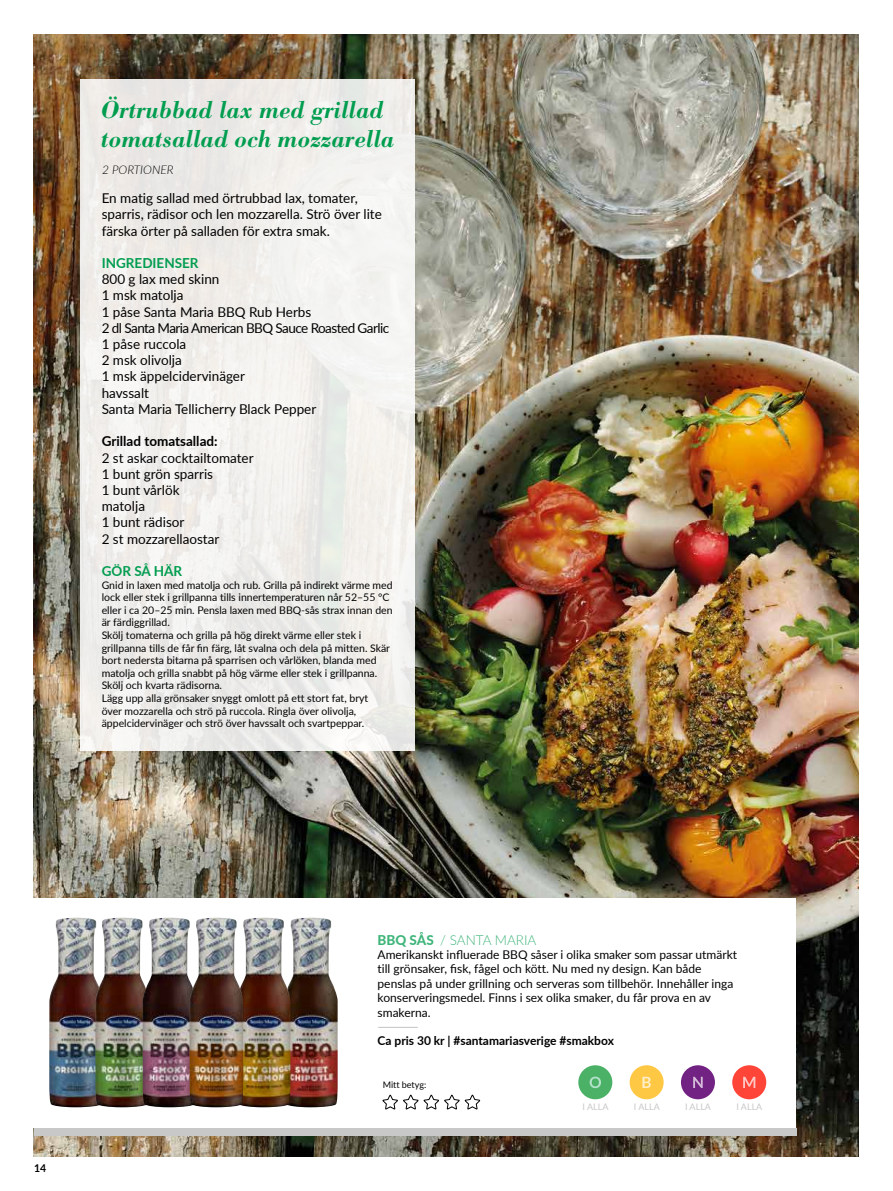
<style>
.page{position:relative;width:893px;height:1191px;background:#fff}
.page>*{position:absolute;margin:0;border:0;box-sizing:border-box;transform-origin:0 0}
.t1{font:italic 500 24px/28.8px "Bodoni BE";color:#009d4f}
.t2{font:13.5px/16.2px "Lato";color:#000}
.t3{font:700 13.5px "Lato";color:#009d4f}
.t4{font:700 13.5px "Lato";color:#000}
.t5{font:300 13.5px "Lato";color:#40b57b}
.t6{font:12px/14.4px "Lato";color:#000}
.t7{font:700 12px "Lato";color:#000}
.t8{font:italic 300 12px "Lato";color:#000}
.t9{font:700 12px "Lato";color:#c8c8c8}
.t10{font:10.5px/12.6px "Lato";color:#000}
.t11{font:700 10.5px "Lato";color:#000}
.t12{font:9px "Lato";color:#c8c8c8}
.t13{font:9px "Lato";color:#000}
.s1{font-weight:800}
</style>
<div class="page">
<img style="left:34px;top:34px;width:825px;height:1123px">
<div style="left:26px;top:898px;width:770px;height:230px;background:#fff"></div>
<div style="left:34px;top:1128px;width:762px;height:7px;background:#c8c8c8"></div>
<svg style="left:382px;top:1094px;width:98px;height:15px"></svg>
<div style="left:81px;top:80px;width:334px;height:670px;background:#f0efeb"></div>
<img style="left:49px;top:917px;width:46px;height:190px">
<img style="left:95px;top:917px;width:48px;height:190px">
<img style="left:143px;top:917px;width:47px;height:190px">
<img style="left:290px;top:917px;width:48px;height:190px">
<img style="left:243px;top:917px;width:47px;height:190px">
<img style="left:190px;top:917px;width:53px;height:190px">
<div style="left:732px;top:1065px;width:34px;height:34px;background:#ff4438;border-radius:50%"></div>
<svg style="left:743px;top:1076px;width:12px;height:12px"></svg>
<div style="left:578px;top:1065px;width:34px;height:34px;background:#4bb166;border-radius:50%"></div>
<svg style="left:590px;top:1076px;width:11px;height:12px"></svg>
<div style="left:630px;top:1065px;width:34px;height:34px;background:#ffc844;border-radius:50%"></div>
<svg style="left:642px;top:1076px;width:9px;height:12px"></svg>
<div style="left:681px;top:1065px;width:34px;height:34px;background:#722282;border-radius:50%"></div>
<svg style="left:693px;top:1076px;width:10px;height:12px"></svg>
<h1 class="t1" style="left:101px;top:97px;width:295px">Örtrubbad lax med grillad tomatsallad och mozzarella</h1>
<p class="t8" style="left:102px;top:162px;width:73px">2 PORTIONER</p>
<p class="t2" style="left:102px;top:190px;width:282px">En matig sallad med örtrubbad lax, tomater, sparris, rädisor och len mozzarella. Strö över lite färska örter på salladen för extra smak.</p>
<p class="t3" style="left:102px;top:255px;width:98px">INGREDIENSER</p>
<p class="t2" style="left:102px;top:271px;width:289px">800 g lax med skinn<br>1 msk matolja<br>1 påse Santa Maria BBQ Rub Herbs<br>2 dl Santa Maria American BBQ Sauce Roasted Garlic<br>1 påse ruccola<br>2 msk olivolja<br>1 msk äppelcidervinäger<br>havssalt<br>Santa Maria Tellicherry Black Pepper</p>
<p class="t4" style="left:102px;top:433px;width:117px">Grillad tomatsallad:</p>
<p class="t2" style="left:102px;top:449px;width:153px">2 st askar cocktailtomater<br>1 bunt grön sparris<br>1 bunt vårlök<br>matolja<br>1 bunt rädisor<br>2 st mozzarellaostar</p>
<p class="t3" style="left:102px;top:563px;width:82px">GÖR SÅ HÄR</p>
<p class="t10" style="left:102px;top:578px;width:292px">Gnid in laxen med matolja och rub. Grilla på indirekt värme med lock eller stek i grillpanna tills innertemperaturen når 52–55 °C eller i ca 20–25 min. Pensla laxen med BBQ-sås strax innan den är färdiggrillad.<br>Skölj tomaterna och grilla på hög direkt värme eller stek i grillpanna tills de får fin färg, låt svalna och dela på mitten. Skär bort nedersta bitarna på sparrisen och vårlöken, blanda med matolja och grilla snabbt på hög värme eller stek i grillpanna.<br>Skölj och kvarta rädisorna.<br>Lägg upp alla grönsaker snyggt omlott på ett stort fat, bryt<br>över mozzarella och strö på ruccola. Ringla över olivolja, äppelcidervinäger och strö över havssalt och svartpeppar.</p>
<p class="t11" style="left:34px;top:1162px;width:14px">14</p>
<p class="t5" style="left:378px;top:932px;width:160px"><span class="s1">BBQ SÅS</span> / SANTA MARIA</p>
<p class="t6" style="left:378px;top:947px;width:361px">Amerikanskt influerade BBQ såser i olika smaker som passar utmärkt till grönsaker, fisk, fågel och kött. Nu med ny design. Kan både penslas på under grillning och serveras som tillbehör. Innehåller inga konserveringsmedel. Finns i sex olika smaker, du får prova en av smakerna.</p>
<p class="t9" style="left:378px;top:1019px;width:43px">—————</p>
<p class="t7" style="left:378px;top:1034px;width:238px">Ca pris 30 kr | #santamariasverige #smakbox</p>
<p class="t13" style="left:383px;top:1079px;width:45px">Mitt betyg:</p>
<p class="t12" style="left:582px;top:1101px;width:27px">I ALLA</p>
<p class="t12" style="left:634px;top:1101px;width:27px">I ALLA</p>
<p class="t12" style="left:685px;top:1101px;width:27px">I ALLA</p>
<p class="t12" style="left:736px;top:1101px;width:27px">I ALLA</p>
</div>
